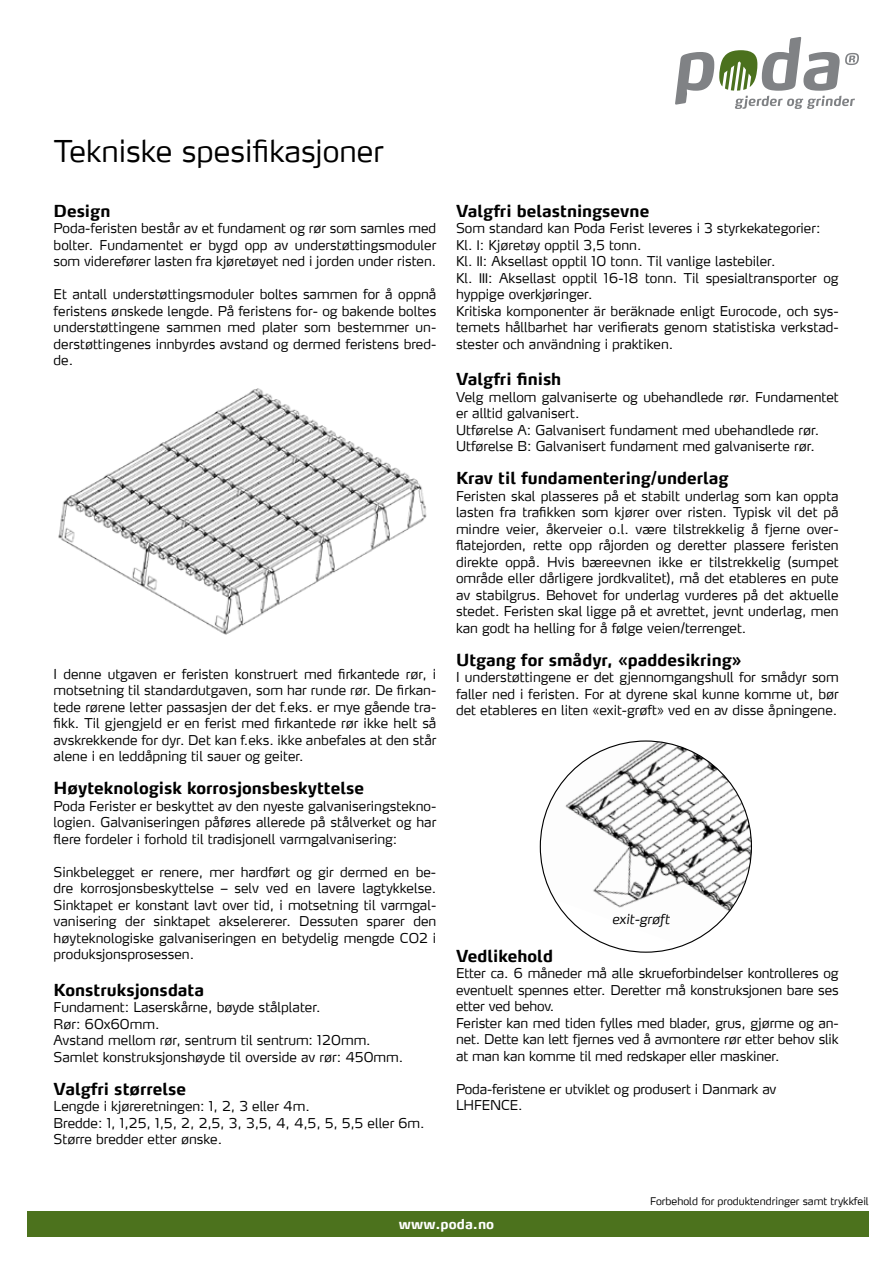
<style>
.page{position:relative;width:893px;height:1263px;background:#fff}
.page>*{position:absolute;margin:0;border:0;box-sizing:border-box;transform-origin:0 0}
.t1{font:300 30px "Max LF";color:#000}
.t2{font:700 16.5px "Max LF";color:#000}
.t3{font:300 13.5px/16.5px "Max LF";color:#000;text-align:justify}
.t4{font:700 13.5px "Max";letter-spacing:.005em;color:#fff}
.t5{font:italic 300 13.5px "Max LF";color:#000}
.t6{font:300 10.5px "Max";color:#000}
.s1{font-family:"Arial";font-weight:400}
</style>
<div class="page">
<div style="left:27px;top:1211px;width:842px;height:26px;background:#4c721d"></div>
<svg style="left:675px;top:37px;width:184px;height:72px"></svg>
<img style="left:58px;top:388px;width:369px;height:247px">
<img style="left:540px;top:742px;width:211px;height:204px">
<h1 class="t1" style="left:54px;top:132px;width:331px">Tekniske spesifikasjoner</h1>
<p class="t2" style="left:54px;top:200px;width:58px">Design</p>
<p class="t3" style="left:54px;top:220px;width:384px">Poda-feristen består av et fundament og rør som samles med bolter. Fundamentet er bygd opp av understøttingsmoduler som viderefører lasten fra kjøretøyet ned i jorden under risten.</p>
<p class="t3" style="left:54px;top:286px;width:384px">Et antall understøttingsmoduler boltes sammen for å oppnå feristens ønskede lengde. På feristens for- og bakende boltes understøttingene sammen med plater som bestemmer un&shy;derstøttingenes innbyrdes avstand og dermed feristens bred&shy;de.</p>
<p class="t3" style="left:54px;top:665px;width:384px">I denne utgaven er feristen konstruert med firkantede rør, i motsetning til standardutgaven, som har runde rør. De firkan&shy;tede rørene letter passasjen der det f.eks. er mye gående tra&shy;fikk. Til gjengjeld er en ferist med firkantede rør ikke helt så avskrekkende for dyr. Det kan f.eks. ikke anbefales at den står alene i en leddåpning til sauer og geiter.</p>
<p class="t2" style="left:54px;top:778px;width:312px">Høyteknologisk korrosjonsbeskyttelse</p>
<p class="t3" style="left:54px;top:797px;width:384px">Poda Ferister er beskyttet av den nyeste galvaniseringstekno&shy;logien. Galvaniseringen påføres allerede på stålverket og har flere fordeler i forhold til tradisjonell varmgalvanisering:</p>
<p class="t3" style="left:54px;top:863px;width:384px">Sinkbelegget er renere, mer hardført og gir dermed en be&shy;dre korrosjonsbeskyttelse – selv ved en lavere lagtykkelse.<br>Sinktapet er konstant lavt over tid, i motsetning til varmgal&shy;vanisering der sinktapet akselererer. Dessuten sparer den høyteknologiske galvaniseringen en betydelig mengde CO2 i produksjonsprosessen.</p>
<p class="t2" style="left:54px;top:979px;width:152px">Konstruksjonsdata</p>
<p class="t3" style="left:54px;top:999px;width:351px;text-align:left">Fundament: Laserskårne, bøyde stålplater.<br>Rør: 60x60mm.<br>Avstand mellom rør, sentrum til sentrum: 120mm.<br>Samlet konstruksjonshøyde til overside av rør: 450mm.</p>
<p class="t2" style="left:54px;top:1078px;width:134px">Valgfri størrelse</p>
<p class="t3" style="left:54px;top:1098px;width:373px;text-align:left">Lengde i kjøreretningen: 1, 2, 3 eller 4m.<br>Bredde: 1, 1,25, 1,5, 2, 2,5, 3, 3,5, 4, 4,5, 5, 5,5 eller 6m.<br>Større bredder etter ønske.</p>
<p class="t2" style="left:456px;top:200px;width:195px">Valgfri belastningsevne</p>
<p class="t3" style="left:456px;top:220px;width:384px;text-align:left">Som standard kan Poda Ferist leveres i 3 styrkekategorier:<br>Kl. <span class="s1">l</span>: Kjøretøy opptil 3,5 tonn.<br>Kl. <span class="s1">ll</span>: Aksellast opptil 10 tonn. Til vanlige lastebiler.<br>Kl. <span class="s1">lll</span>: Aksellast opptil 16-18 tonn. Til spesialtransporter og hyppige overkjøringer.<br>Kritiska komponenter är beräknade enligt Eurocode, och sys&shy;temets hållbarhet har verifierats genom statistiska verkstad&shy;stester och användning i praktiken.</p>
<p class="t2" style="left:456px;top:369px;width:107px">Valgfri finish</p>
<p class="t3" style="left:456px;top:388px;width:384px;text-align:left">Velg mellom galvaniserte og ubehandlede rør. Fundamentet er alltid galvanisert.<br>Utførelse A: Galvanisert fundament med ubehandlede rør.<br>Utførelse B: Galvanisert fundament med galvaniserte rør.</p>
<p class="t2" style="left:456px;top:468px;width:274px">Krav til fundamentering/underlag</p>
<p class="t3" style="left:456px;top:487px;width:384px">Feristen skal plasseres på et stabilt underlag som kan oppta lasten fra trafikken som kjører over risten. Typisk vil det på mindre veier, åkerveier o.l. være tilstrekkelig å fjerne over&shy;flatejorden, rette opp råjorden og deretter plassere feristen direkte oppå. Hvis bæreevnen ikke er tilstrekkelig (sumpet område eller dårligere jordkvalitet), må det etableres en pute av stabilgrus. Behovet for underlag vurderes på det aktuelle stedet. Feristen skal ligge på et avrettet, jevnt underlag, men kan godt ha helling for å følge veien/terrenget.</p>
<p class="t2" style="left:456px;top:649px;width:287px">Utgang for smådyr, «paddesikring»</p>
<p class="t3" style="left:456px;top:669px;width:384px">I understøttingene er det gjennomgangshull for smådyr som faller ned i feristen. For at dyrene skal kunne komme ut, bør det etableres en liten «exit-grøft» ved en av disse åpningene.</p>
<p class="t5" style="left:612px;top:910px;width:59px">exit-grøft</p>
<p class="t2" style="left:456px;top:945px;width:98px">Vedlikehold</p>
<p class="t3" style="left:456px;top:965px;width:384px;text-align:left">Etter ca. 6 måneder må alle skrueforbindelser kontrolleres og eventuelt spennes etter. Deretter må konstruksjonen bare ses etter ved behov.<br>Ferister kan med tiden fylles med blader, grus, gjørme og an&shy;net. Dette kan lett fjernes ved å avmontere rør etter behov slik at man kan komme til med redskaper eller maskiner.</p>
<p class="t3" style="left:456px;top:1080px;width:322px">Poda-feristene er utviklet og produsert i Danmark av<br>LHFENCE.</p>
<p class="t6" style="left:650px;top:1194px;width:220px">Forbehold for produktendringer samt trykkfeil</p>
<p class="t4" style="left:399px;top:1215px;width:97px">www.poda.no</p>
</div>
